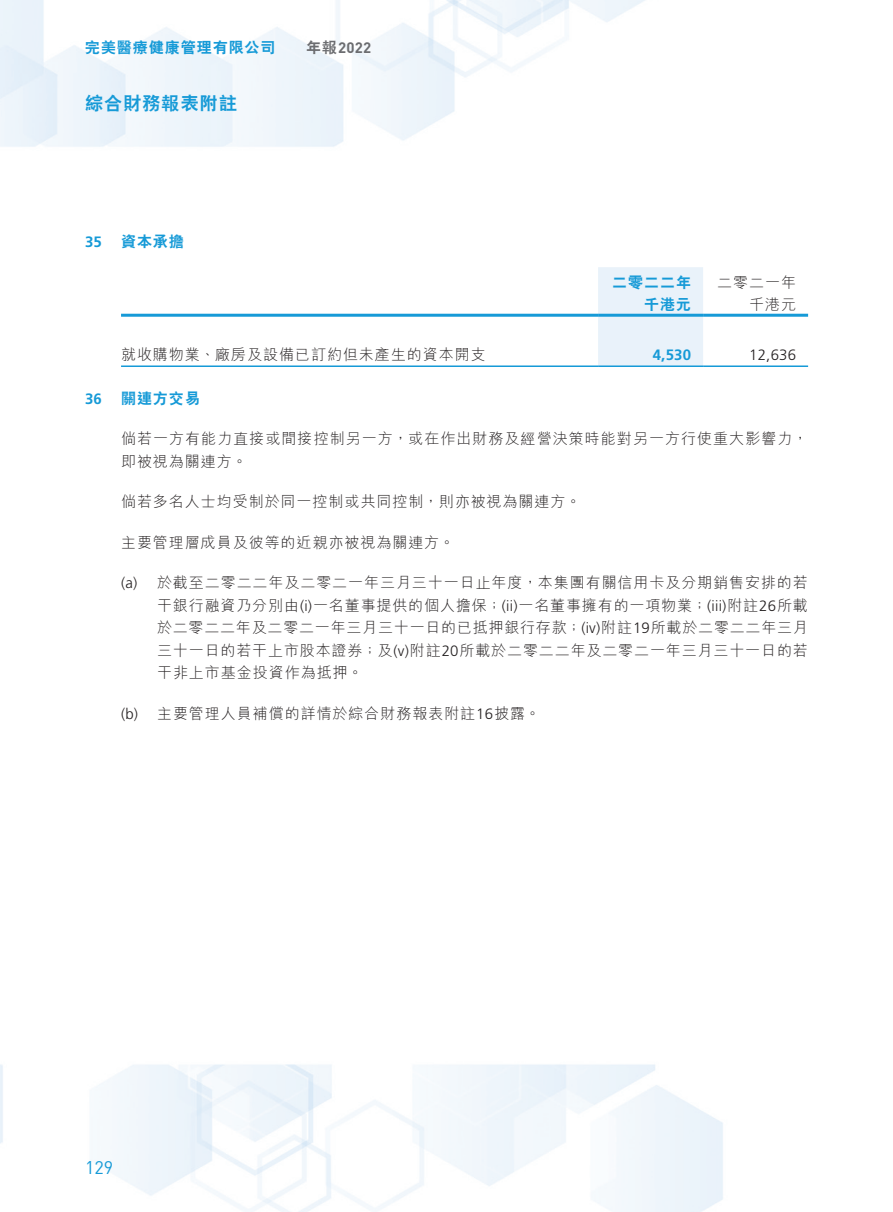
<style>
.page{position:relative;width:893px;height:1212px;background:#fff}
.page>*{position:absolute;margin:0;border:0;box-sizing:border-box;transform-origin:0 0}
.t1{font:800 18px "C Hei 2 HK";letter-spacing:.065em;color:#169ad7}
.t2{font:18px "DIN";color:#169ad7}
._08____IN2{font:300 15px/22.5px "M Hei HK";letter-spacing:.06em;color:#231f20;text-align:justify}
._12___P2{font:300 15px/22.5px "M Hei HK";letter-spacing:.065em;color:#231f20}
._15_Table_Stub{font:300 15px "M Hei HK";letter-spacing:.065em;color:#231f20}
._03_H1{font:800 15px "C Hei 2 HK";letter-spacing:.065em;color:#169ad7}
._01_Body_Text{font:300 15px "M Hei HK";letter-spacing:.065em;color:#231f20}
._01_Body_Text-2{font:800 15px "C Hei 2 HK";letter-spacing:.065em;color:#169ad7}
.t3{font:700 15px "DIN Pro";color:#6c6d70}
._01_Body_Text-3{font:300 15px "Frutiger LT Std";color:#231f20}
._08____IN2-2{font:300 15px "Frutiger LT Std";color:#231f20}
._01_Body_Text-4{font:700 15px "Frutiger LT Std";color:#169ad7}
._03_H1-2{font:700 15px "Frutiger LT Std";color:#169ad7}
.s1{font-family:"C Hei 2 HK";font-weight:800}
.s2{font-family:"Frutiger LT Std"}
</style>
<div class="page">
<div style="left:598px;top:267px;width:105px;height:98px;background:#e9f2fa"></div>
<hr style="left:121px;top:314px;width:477px;height:3px;background:#169ad7">
<hr style="left:598px;top:314px;width:105px;height:3px;background:#169ad7">
<hr style="left:703px;top:314px;width:105px;height:3px;background:#169ad7">
<hr style="left:121px;top:365px;width:477px;height:2px;background:#169ad7">
<hr style="left:598px;top:365px;width:105px;height:2px;background:#169ad7">
<hr style="left:703px;top:365px;width:105px;height:2px;background:#169ad7">
<p class="_03_H1" style="left:85px;top:37px;width:192px">完美醫療健康管理有限公司</p>
<p class="t1" style="left:85px;top:91px;width:154px">綜合財務報表附註</p>
<p class="t3" style="left:306px;top:37px;width:67px"><span class="s1">年報</span>2022</p>
<p class="_03_H1-2" style="left:85px;top:233px;width:18px">35</p>
<p class="_03_H1" style="left:121px;top:232px;width:64px">資本承擔</p>
<p class="_03_H1-2" style="left:85px;top:390px;width:18px">36</p>
<p class="_15_Table_Stub" style="left:121px;top:344px;width:366px">就收購物業、廠房及設備已訂約但未產生的資本開支</p>
<p class="_03_H1" style="left:121px;top:388px;width:80px">關連方交易</p>
<p class="_01_Body_Text-2" style="left:612px;top:272px;width:80px">二零二二年</p>
<p class="_01_Body_Text" style="left:717px;top:272px;width:80px">二零二一年</p>
<p class="_01_Body_Text-2" style="left:644px;top:295px;width:48px">千港元</p>
<p class="_01_Body_Text" style="left:749px;top:294px;width:48px">千港元</p>
<p class="_01_Body_Text-4" style="left:653px;top:346px;width:40px">4,530</p>
<p class="_01_Body_Text-3" style="left:749px;top:346px;width:48px">12,636</p>
<p class="_12___P2" style="left:121px;top:427px;width:688px">倘若一方有能力直接或間接控制另一方，或在作出財務及經營決策時能對另一方行使重大影響力，即被視為關連方。</p>
<p class="_12___P2" style="left:121px;top:490px;width:461px">倘若多名人士均受制於同一控制或共同控制，則亦被視為關連方。</p>
<p class="_12___P2" style="left:121px;top:530px;width:335px">主要管理層成員及彼等的近親亦被視為關連方。</p>
<p class="_08____IN2" style="left:157px;top:571px;width:652px">於截至二零二二年及二零二一年三月三十一日止年度，本集團有關信用卡及分期銷售安排的若</p>
<p class="_08____IN2-2" style="left:121px;top:574px;width:18px">a( )</p>
<p class="_08____IN2-2" style="left:121px;top:705px;width:19px">b( )</p>
<p class="_08____IN2" style="left:157px;top:593px;width:652px">干銀行融資乃分別由 <span class="s2">)i(</span> 一名董事提供的個人擔保；<span class="s2">( )i i</span> 一名董事擁有的一項物業；<span class="s2">(iii)</span>附註<span class="s2">26</span>所載於二零二二年及二零二一年三月三十一日的已抵押銀行存款；<span class="s2">(iv)</span>附註<span class="s2">19</span>所載於二零二二年三月三十一日的若干上市股本證券；及 <span class="s2">)v(</span> 附註<span class="s2">20</span>所載於二零二二年及二零二一年三月三十一日的若干非上市基金投資作為抵押。</p>
<p class="_08____IN2" style="left:157px;top:701px;width:385px">主要管理人員補償的詳情於綜合財務報表附註<span class="s2">16</span>披露。</p>
<p class="t2" style="left:85px;top:1156px;width:30px">129</p>
</div>
